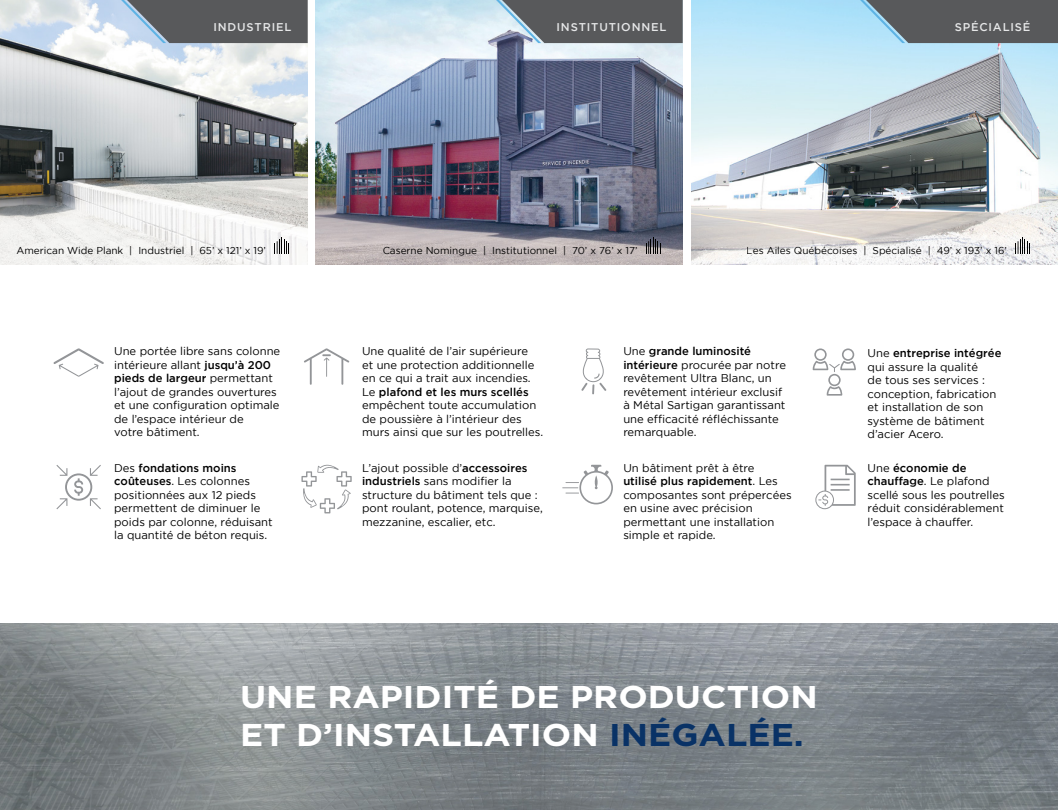
<style>
.page{position:relative;width:1058px;height:810px;background:#fff}
.page>*{position:absolute;margin:0;border:0;box-sizing:border-box;transform-origin:0 0}
.t1{font:700 31.5px/37.8px "Gotham";color:#fff;scale:1.1 1}
.t2{font:11.25px/13.5px "Gotham";color:#000}
.t3{font:500 11.25px "Gotham";letter-spacing:.075em;color:#e6e7e8}
.t4{font:10px "Gotham";color:#000}
.s1{font-weight:500}
.s2{color:#093266}
</style>
<div class="page">
<img style="left:0;top:624px;width:1058px;height:186px">
<img style="left:0;top:0;width:308px;height:264px">
<img style="left:316px;top:0;width:366px;height:264px">
<img style="left:691px;top:0;width:367px;height:264px">
<img style="left:0;top:624px;width:1002px;height:1px">
<svg style="left:121px;top:0;width:187px;height:43px;background:#666b70"></svg>
<svg style="left:496px;top:0;width:186px;height:43px;background:#64686d"></svg>
<svg style="left:860px;top:0;width:197px;height:43px;background:#626b70"></svg>
<svg style="left:1015px;top:237px;width:15px;height:17px"></svg>
<svg style="left:646px;top:237px;width:14px;height:17px"></svg>
<svg style="left:274px;top:237px;width:15px;height:17px"></svg>
<svg style="left:53px;top:348px;width:51px;height:29px"></svg>
<svg style="left:56px;top:465px;width:45px;height:44px"></svg>
<svg style="left:304px;top:348px;width:45px;height:37px"></svg>
<svg style="left:301px;top:465px;width:51px;height:48px"></svg>
<svg style="left:581px;top:348px;width:25px;height:46px"></svg>
<svg style="left:562px;top:465px;width:51px;height:39px"></svg>
<svg style="left:812px;top:348px;width:44px;height:48px"></svg>
<svg style="left:815px;top:465px;width:40px;height:44px"></svg>
<p class="t3" style="left:213px;top:20px;width:79px">INDUSTRIEL</p>
<p class="t3" style="left:556px;top:20px;width:111px">INSTITUTIONNEL</p>
<p class="t3" style="left:954px;top:20px;width:77px">SPÉCIALISÉ</p>
<p class="t4" style="left:17px;top:245px;width:251px">American Wide Plank | Industriel | 65’ x 121’ x 19’</p>
<p class="t4" style="left:382px;top:245px;width:256px">Caserne Nomingue | Institutionnel | 70’ x 76’ x 17’</p>
<p class="t4" style="left:746px;top:245px;width:262px">Les Ailes Québécoises | Spécialisé | 49’ x 193’ x 16’</p>
<p class="t2" style="left:114px;top:345px;width:168px">Une portée libre sans colonne intérieure allant <span class="s1">jusqu’à 200 pieds de largeur</span> permettant l’ajout de grandes ouvertures et une configuration optimale de l’espace intérieur de<br>votre bâtiment.</p>
<p class="t2" style="left:114px;top:461px;width:160px">Des <span class="s1">fondations moins coûteuses</span>. Les colonnes positionnées aux 12 pieds permettent de diminuer le poids par colonne, réduisant la quantité de béton requis.</p>
<p class="t2" style="left:362px;top:345px;width:183px">Une qualité de l’air supérieure<br>et une protection additionnelle en ce qui a trait aux incendies.<br>Le <span class="s1">plafond et les murs scellés </span>empêchent toute accumulation de poussière à l’intérieur des murs ainsi que sur les poutrelles.</p>
<p class="t2" style="left:623px;top:345px;width:164px">Une <span class="s1">grande luminosité intérieure</span> procurée par notre revêtement Ultra Blanc, un revêtement intérieur exclusif à Métal Sartigan garantissant une efficacité réfléchissante remarquable.</p>
<p class="t2" style="left:623px;top:461px;width:170px">Un bâtiment prêt à être<br><span class="s1">utilisé plus rapidement</span>. Les composantes sont prépercées en usine avec précision permettant une installation simple et rapide.</p>
<p class="t2" style="left:867px;top:461px;width:139px">Une <span class="s1">économie de chauffage</span>. Le plafond scellé sous les poutrelles réduit considérablement l’espace à chauffer.</p>
<p class="t2" style="left:867px;top:347px;width:135px">Une <span class="s1">entreprise intégrée </span>qui assure la qualité<br>de tous ses services : conception, fabrication et installation de son système de bâtiment d’acier Acero.</p>
<p class="t2" style="left:362px;top:461px;width:182px">L’ajout possible d’<span class="s1">accessoires industriels</span> sans modifier la structure du bâtiment tels que : pont roulant, potence, marquise, mezzanine, escalier, etc.</p>
<h1 class="t1" style="left:240px;top:678px;width:526px">UNE RAPIDITÉ DE PRODUCTION<br>ET D’INSTALLATION <span class="s2">INÉGALÉE.</span></h1>
</div>
